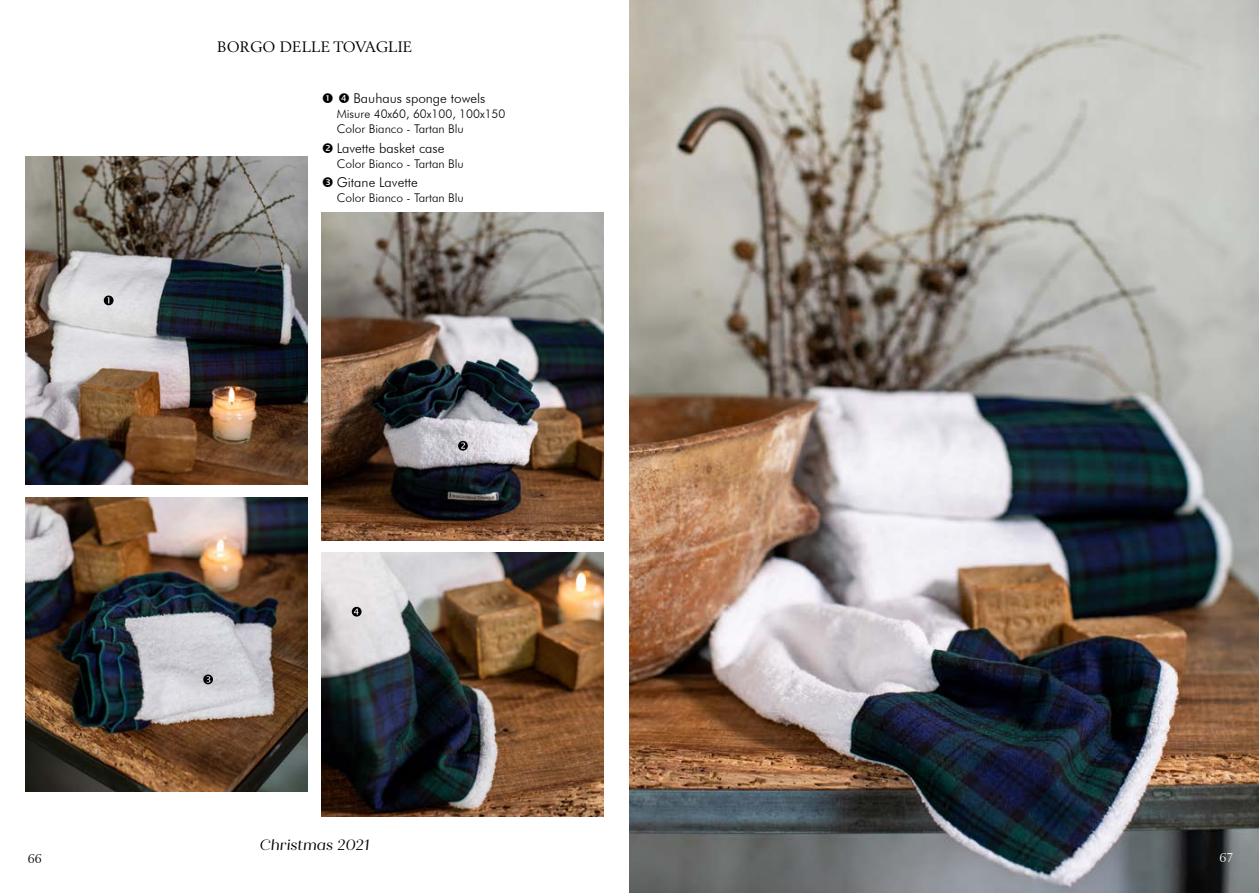
<style>
.page{position:relative;width:1259px;height:893px;background:#fff}
.page>*{position:absolute;margin:0;border:0;box-sizing:border-box;transform-origin:0 0}
.t1{font:15px "Berling";color:#000}
.t2{font:italic 15px "Quiche Display";color:#000}
.t3{font:300 13.5px "Futura BT";color:#000}
.t4{font:12.6px "Berling";color:#fff}
.t5{font:12.6px "Berling";color:#000}
.t6{font:300 12px/15px "Futura BT";color:#000}
</style>
<div class="page">
<img style="left:25px;top:156px;width:282px;height:329px">
<img style="left:25px;top:497px;width:282px;height:294px">
<img style="left:322px;top:213px;width:282px;height:327px">
<img style="left:322px;top:552px;width:282px;height:264px">
<img style="left:629px;top:0;width:630px;height:893px">
<svg style="left:104px;top:296px;width:10px;height:9px"></svg>
<svg style="left:458px;top:441px;width:10px;height:10px"></svg>
<svg style="left:203px;top:674px;width:10px;height:10px"></svg>
<svg style="left:352px;top:607px;width:9px;height:10px"></svg>
<p class="t1" style="left:217px;top:38px;width:196px">BORGO DELLE TOVAGLIE</p>
<p class="t3" style="left:353px;top:90px;width:133px">Bauhaus sponge towels</p>
<p class="t6" style="left:337px;top:106px;width:170px">Misure 40x60, 60x100, 100x150<br>Color Bianco - Tartan Blu</p>
<p class="t3" style="left:337px;top:139px;width:109px">Lavette basket case</p>
<p class="t6" style="left:337px;top:156px;width:129px">Color Bianco - Tartan Blu</p>
<p class="t3" style="left:337px;top:174px;width:82px">Gitane Lavette</p>
<p class="t6" style="left:337px;top:190px;width:129px">Color Bianco - Tartan Blu</p>
<p class="t5" style="left:28px;top:851px;width:16px">66</p>
<p class="t2" style="left:260px;top:836px;width:111px">Christmas 2021</p>
<p class="t4" style="left:1219px;top:850px;width:16px">67</p>
</div>
